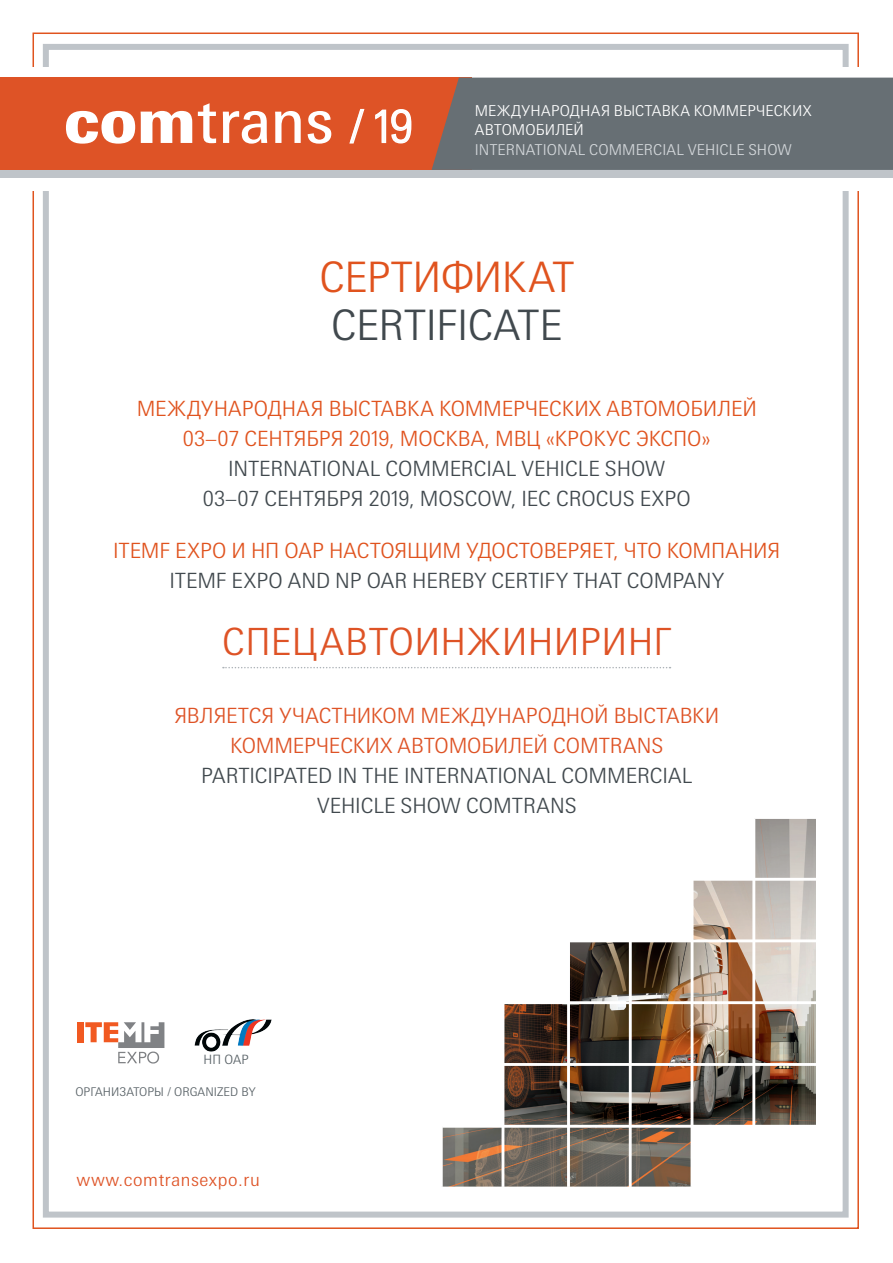
<style>
.page{position:relative;width:893px;height:1263px;background:#fff}
.page>*{position:absolute;margin:0;border:0;box-sizing:border-box;transform-origin:0 0}
.t1{font:300 44.25px "Messe Univers";color:#fff}
.t2{font:300 42px "Messe Univers";letter-spacing:-.015em;color:#41494e}
.t3{font:300 42px "Messe Univers";letter-spacing:-.02em;color:#e0531e}
.t4{font:300 37.5px "Messe Univers";color:#de5326}
.t5{font:300 21px/30px "Messe Univers";letter-spacing:-.01em;color:#41494e;text-align:center}
.t6{font:300 21px/30px "Messe Univers";letter-spacing:-.01em;color:#e0531e;text-align:center}
.t7{font:300 21px/30px "Messe Univers";letter-spacing:-.01em;color:#de5326;text-align:center}
.t8{font:300 18px "Messe Univers";letter-spacing:.03em;color:#de5326}
.t9{font:300 15px "Messe Univers";color:#fff}
.t10{font:300 15px "Messe Univers";color:#d3d7da}
.t11{font:300 12.9px "Messe Univers";color:#576065}
.t12{font:300 12px "Messe Univers";color:#576065}
</style>
<div class="page">
<div style="left:43px;top:44px;width:806px;height:1173px;border:6px solid #bfc4c9"></div>
<div style="left:0;top:67px;width:893px;height:123px;background:#fff"></div>
<img style="left:443px;top:819px;width:373px;height:367px">
<hr style="left:409px;top:939px;width:408px;height:3px;background:#fff">
<hr style="left:409px;top:1001px;width:408px;height:3px;background:#fff">
<hr style="left:442px;top:1125px;width:375px;height:3px;background:#fff">
<hr style="left:407px;top:1063px;width:410px;height:3px;background:#fff">
<hr style="left:408px;top:878px;width:409px;height:3px;background:#fff">
<hr style="left:567px;top:942px;width:3px;height:245px;background:#fff">
<hr style="left:629px;top:942px;width:3px;height:245px;background:#fff">
<hr style="left:752px;top:819px;width:3px;height:368px;background:#fff">
<hr style="left:691px;top:878px;width:2px;height:309px;background:#fff">
<hr style="left:502px;top:943px;width:2px;height:244px;background:#fff">
<div style="left:408px;top:940px;width:160px;height:62px;background:#fff"></div>
<div style="left:408px;top:998px;width:94px;height:128px;background:#fff"></div>
<div style="left:408px;top:874px;width:283px;height:67px;background:#fff"></div>
<div style="left:408px;top:817px;width:346px;height:63px;background:#fff"></div>
<div style="left:692px;top:1126px;width:132px;height:72px;background:#fff"></div>
<img style="left:194px;top:1019px;width:78px;height:33px">
<div style="left:77px;top:1022px;width:6px;height:20px;background:#f15921"></div>
<svg style="left:85px;top:1022px;width:79px;height:41px"></svg>
<div style="left:0;top:108px;width:893px;height:70px;background:#bfc4c9"></div>
<div style="left:0;top:78px;width:471px;height:92px;background:#de5326"></div>
<div style="left:432px;top:78px;width:461px;height:92px;background:#676f74"></div>
<svg style="left:66px;top:103px;width:265px;height:41px"></svg>
<svg style="left:349px;top:108px;width:16px;height:36px"></svg>
<svg style="left:375px;top:109px;width:37px;height:35px"></svg>
<svg style="left:223px;top:667px;width:447px;height:1px"></svg>
<h1 class="t1" style="left:350px;top:99px;width:65px">/ 19</h1>
<p class="t9" style="left:475px;top:101px;width:25px">МЕЖДУНАРОДНАЯ</p>
<p class="t9" style="left:614px;top:101px;width:11px">ВЫСТАВКА</p>
<p class="t9" style="left:694px;top:101px;width:11px">КОММЕРЧЕСКИХ</p>
<p class="t9" style="left:475px;top:121px;width:11px">АВТОМО</p>
<p class="t9" style="left:536px;top:121px;width:50px">БИЛЕЙ</p>
<p class="t10" style="left:475px;top:140px;width:14px">INTERNATIONAL</p>
<p class="t10" style="left:589px;top:140px;width:20px">COMMERCIAL</p>
<p class="t10" style="left:688px;top:140px;width:18px">VEHICLE</p>
<p class="t10" style="left:748px;top:140px;width:21px">SHOW</p>
<h2 class="t3" style="left:319px;top:251px;width:256px">СЕРТИФИКАТ</h2>
<h2 class="t2" style="left:331px;top:299px;width:233px">CERTIFICATE</h2>
<p class="t6" style="left:137px;top:393px;width:622px">МЕЖДУНАРОДНАЯ ВЫСТАВКА КОММЕРЧЕСКИХ АВТОМОБИЛЕЙ<br>03–07 СЕНТЯБРЯ 2019, МОСКВА, МВЦ «КРОКУС ЭКСПО»</p>
<p class="t5" style="left:203px;top:453px;width:490px">INTERNATIONAL COMMERCIAL VEHICLE SHOW<br>03–07 СЕНТЯБРЯ 2019, MOSCOW, IEC CROCUS EXPO</p>
<p class="t6" style="left:113px;top:535px;width:669px">ITEMF EXPO И НП OAP НАСТОЯЩИМ УДОСТОВЕРЯЕТ, ЧТО КОМПАНИЯ</p>
<p class="t5" style="left:170px;top:565px;width:556px">ITEMF EXPO AND NP OAR HEREBY CERTIFY THAT COMPANY</p>
<h3 class="t4" style="left:222px;top:618px;width:47px">СПЕЦ</h3>
<h3 class="t4" style="left:320px;top:618px;width:48px">АВТО</h3>
<h3 class="t4" style="left:414px;top:618px;width:53px">ИНЖИНИРИН</h3>
<h3 class="t4" style="left:654px;top:618px;width:19px">Г</h3>
<p class="t7" style="left:174px;top:700px;width:546px">ЯВЛЯЕТСЯ УЧАСТНИКОМ МЕЖДУНАРОДНОЙ ВЫСТАВКИ<br>КОММЕРЧЕСКИХ АВТОМОБИЛЕЙ COMTRANS</p>
<p class="t5" style="left:201px;top:760px;width:493px">PARTICIPATED IN THE INTERNATIONAL COMMERCIAL<br>VEHICLE SHOW COMTRANS</p>
<p class="t11" style="left:203px;top:1051px;width:47px">НП ОАР</p>
<p class="t12" style="left:75px;top:1084px;width:29px">ОРГАНИ</p>
<p class="t12" style="left:120px;top:1084px;width:16px">ЗАТОРЫ</p>
<p class="t12" style="left:167px;top:1084px;width:82px">/ ORGANIZED BY</p>
<p class="t8" style="left:77px;top:1169px;width:185px">WWW.COMTRANSEXPO.RU</p>
</div>
